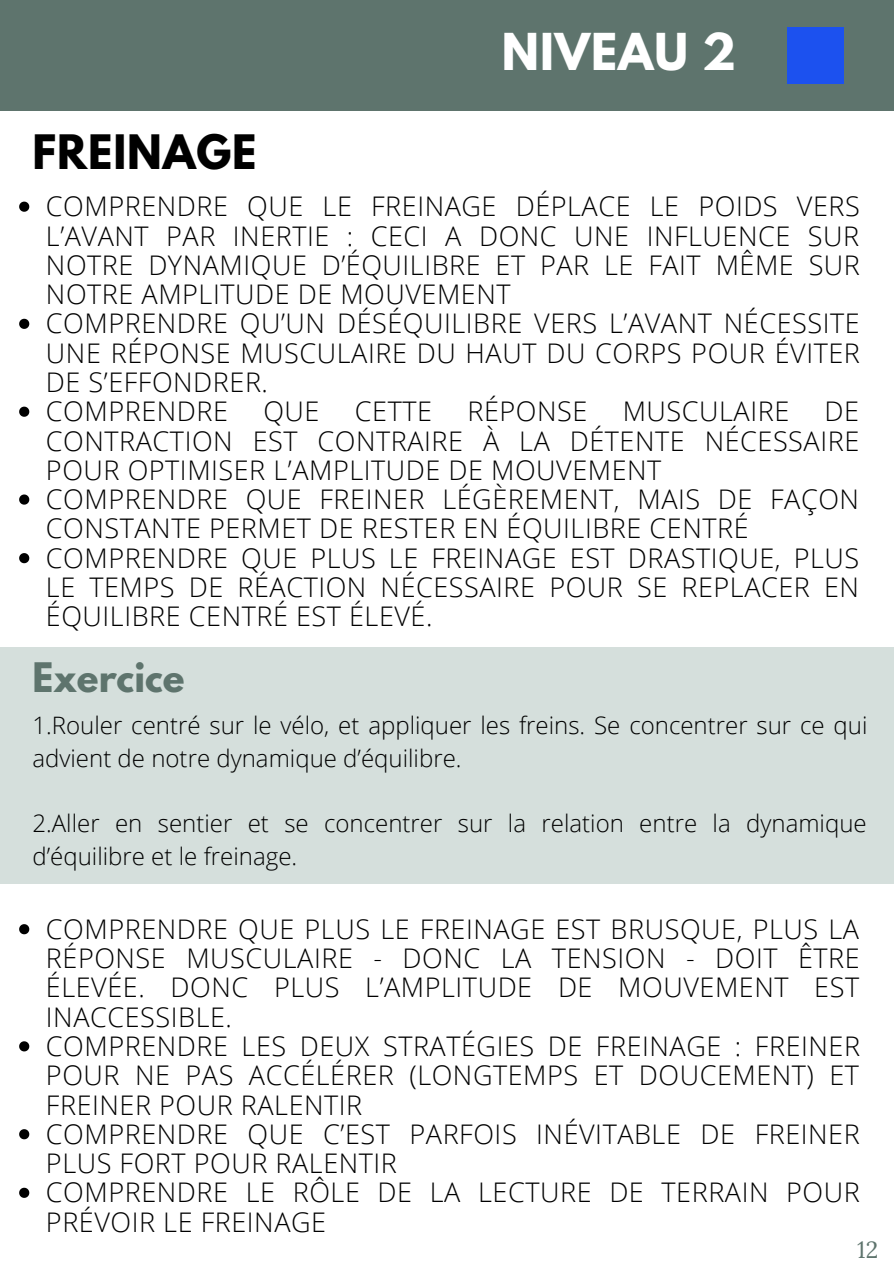
<style>
.page{position:relative;width:894px;height:1264px;background:#fff}
.page>*{position:absolute;margin:0;border:0;box-sizing:border-box;transform-origin:0 0}
.t1{font:700 45px "League Spartan";letter-spacing:.02em;color:#fff}
.t2{font:700 42px "League Spartan";letter-spacing:.02em;color:#000}
.t3{font:700 36px "League Spartan";color:#5e746d}
.t4{font:300 27px/29.2px "Open Sans";letter-spacing:.02em;color:#000}
.t5{font:300 24px/32.7px "Open Sans";color:#000}
.t6{font:23.25px "Lora";color:#5e746d}
</style>
<div class="page">
<div style="left:0;top:0;width:893px;height:111px;background:#5e746d"></div>
<svg style="left:19px;top:202px;width:10px;height:10px"></svg>
<svg style="left:19px;top:319px;width:10px;height:10px"></svg>
<svg style="left:19px;top:406px;width:10px;height:11px"></svg>
<svg style="left:19px;top:494px;width:10px;height:10px"></svg>
<svg style="left:19px;top:553px;width:10px;height:10px"></svg>
<div style="left:787px;top:28px;width:56px;height:56px;background:#1c51ef"></div>
<div style="left:0;top:647px;width:893px;height:237px;background:#d5dfdc"></div>
<svg style="left:19px;top:924px;width:10px;height:10px"></svg>
<svg style="left:19px;top:1041px;width:10px;height:10px"></svg>
<svg style="left:19px;top:1129px;width:10px;height:10px"></svg>
<svg style="left:19px;top:1187px;width:10px;height:10px"></svg>
<h2 class="t2" style="left:32px;top:131px;width:226px">FREINAGE</h2>
<h1 class="t1" style="left:502px;top:29px;width:235px">NIVEAU 2</h1>
<p class="t4" style="left:46px;top:191px;width:815px">COMPRENDRE QUE LE FREINAGE DÉPLACE LE POIDS VERS L’AVANT PAR INERTIE : CECI A DONC UNE INFLUENCE SUR NOTRE DYNAMIQUE D’ÉQUILIBRE ET PAR LE FAIT MÊME SUR NOTRE AMPLITUDE DE MOUVEMENT<br>COMPRENDRE QU’UN DÉSÉQUILIBRE VERS L’AVANT NÉCESSITE UNE RÉPONSE MUSCULAIRE DU HAUT DU CORPS POUR ÉVITER DE S’EFFONDRER.<br>COMPRENDRE</p>
<p class="t4" style="left:263px;top:396px;width:58px">QUE</p>
<p class="t4" style="left:355px;top:396px;width:79px">CETTE</p>
<p class="t4" style="left:467px;top:396px;width:121px">RÉPONSE</p>
<p class="t4" style="left:622px;top:396px;width:168px">MUSCULAIRE</p>
<p class="t4" style="left:46px;top:396px;width:814px;text-indent:778px">DE CONTRACTION EST CONTRAIRE À LA DÉTENTE NÉCESSAIRE POUR OPTIMISER L’AMPLITUDE DE MOUVEMENT<br>COMPRENDRE QUE FREINER LÉGÈREMENT, MAIS DE FAÇON CONSTANTE PERMET DE RESTER EN ÉQUILIBRE CENTRÉ COMPRENDRE QUE PLUS LE FREINAGE EST DRASTIQUE, PLUS LE TEMPS DE RÉACTION NÉCESSAIRE POUR SE REPLACER EN ÉQUILIBRE CENTRÉ EST ÉLEVÉ.</p>
<h3 class="t3" style="left:32px;top:659px;width:154px">Exercice</h3>
<p class="t5" style="left:32px;top:708px;width:836px">1.Rouler centré sur le vélo, et appliquer les freins. Se concentrer sur ce qui advient de notre dynamique d’équilibre.</p>
<p class="t5" style="left:32px;top:806px;width:835px">2.Aller en sentier et se concentrer sur la relation entre la dynamique d’équilibre et le freinage.</p>
<p class="t4" style="left:46px;top:913px;width:815px">COMPRENDRE QUE PLUS LE FREINAGE EST BRUSQUE, PLUS LA RÉPONSE MUSCULAIRE - DONC LA TENSION - DOIT ÊTRE ÉLEVÉE. DONC PLUS L’AMPLITUDE DE MOUVEMENT EST INACCESSIBLE.<br>COMPRENDRE LES DEUX STRATÉGIES DE FREINAGE : FREINER POUR NE PAS ACCÉLÉRER (LONGTEMPS ET DOUCEMENT) ET FREINER POUR RALENTIR<br>COMPRENDRE QUE C’EST PARFOIS INÉVITABLE DE FREINER PLUS FORT POUR RALENTIR<br>COMPRENDRE LE RÔLE DE LA LECTURE DE TERRAIN POUR PRÉVOIR LE FREINAGE</p>
<p class="t6" style="left:856px;top:1234px;width:23px">12</p>
</div>
